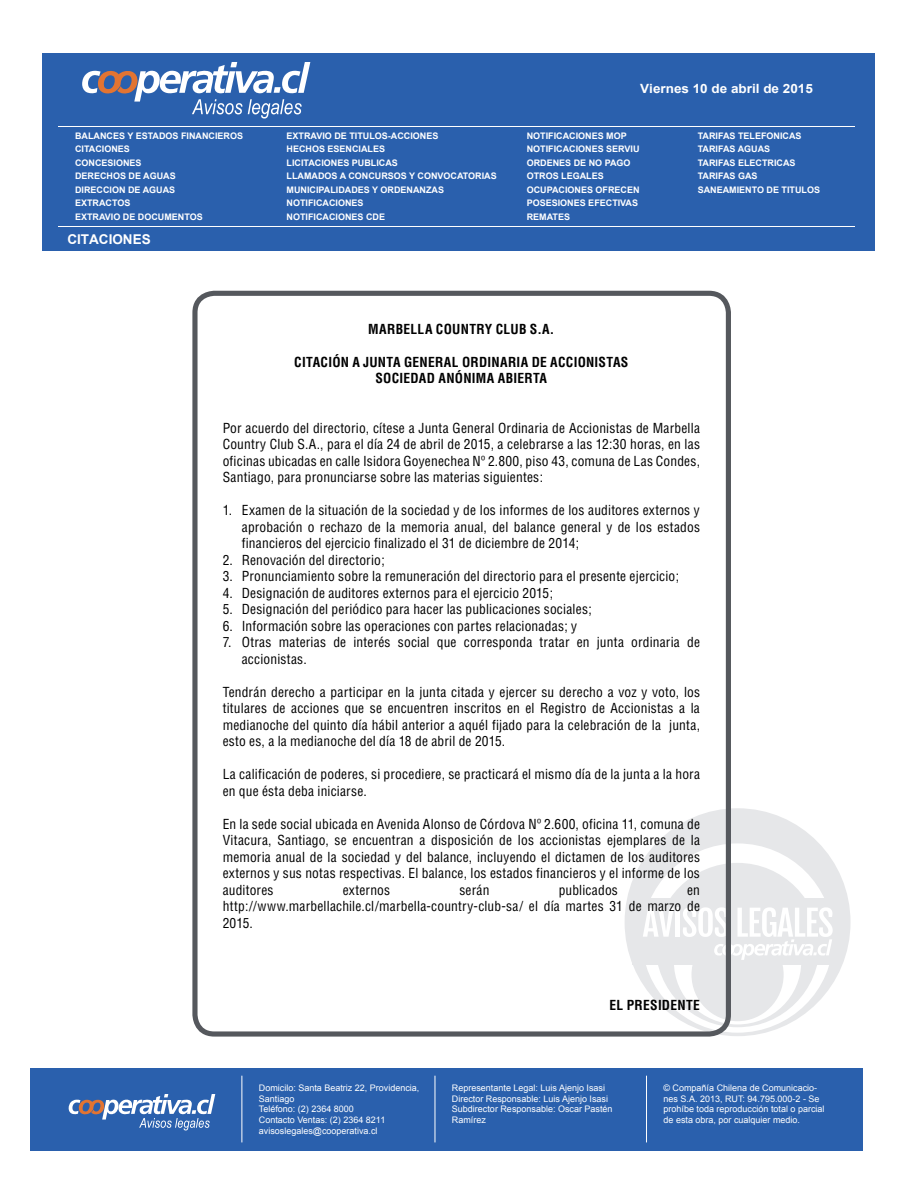
<style>
.page{position:relative;width:918px;height:1188px;background:#fff}
.page>*{position:absolute;margin:0;border:0;box-sizing:border-box;transform-origin:0 0}
.t1{font:condensed 13.5px/16.5px "Helvetica";letter-spacing:.015em;color:#000;text-align:justify}
.t2{font:700 condensed 13.5px/16.5px "Helvetica";letter-spacing:.02em;color:#000;text-align:center}
.t3{font:700 13.5px "Arial";color:#fff}
.t4{font:700 12.75px "Arial";color:#fff;scale:1.06 1}
.t5{font:700 9px/13.5px "Arial";color:#fff}
.t6{font:9px/10.8px "Arial";color:#fff}
</style>
<div class="page">
<div style="left:42px;top:54px;width:833px;height:197px;background:#2a60ad"></div>
<div style="left:30px;top:1068px;width:833px;height:83px;background:#2a60ad"></div>
<hr style="left:435px;top:1076px;width:1px;height:66px;background:#fff">
<hr style="left:646px;top:1076px;width:1px;height:66px;background:#fff">
<hr style="left:242px;top:1076px;width:1px;height:66px;background:#fff">
<svg style="left:69px;top:1094px;width:146px;height:36px"></svg>
<svg style="left:625px;top:808px;width:226px;height:228px"></svg>
<div style="left:642px;top:843px;width:191px;height:190px;background:#fff;border-radius:50%"></div>
<div style="left:656px;top:863px;width:164px;height:164px;background:#e6e7e9;border-radius:50%"></div>
<div style="left:674px;top:899px;width:127px;height:126px;background:#fff;border-radius:50%"></div>
<div style="left:691px;top:928px;width:93px;height:93px;background:#e6e7e9;border-radius:50%"></div>
<div style="left:632px;top:898px;width:209px;height:66px;background:#e6e7e9"></div>
<svg style="left:643px;top:908px;width:31px;height:29px"></svg>
<hr style="left:676px;top:908px;width:4px;height:29px;background:#fff">
<svg style="left:683px;top:907px;width:150px;height:53px"></svg>
<svg style="left:82px;top:62px;width:228px;height:57px"></svg>
<hr style="left:58px;top:126px;width:797px;height:1px;background:#fff">
<hr style="left:58px;top:226px;width:797px;height:1px;background:#fff">
<div style="left:192px;top:291px;width:539px;height:746px;border:5px solid #55585d;border-radius:19px"></div>
<p class="t4" style="left:640px;top:80px;width:164px">Viernes 10 de abril de 2015</p>
<p class="t5" style="left:75px;top:129px;width:170px">BALANCES Y ESTADOS FINANCIEROS<br>CITACIONES<br>CONCESIONES<br>DERECHOS DE AGUAS<br>DIRECCION DE AGUAS<br>EXTRACTOS<br>EXTRAVIO DE DOCUMENTOS</p>
<p class="t5" style="left:287px;top:129px;width:212px">EXTRAVIO DE TITULOS-ACCIONES<br>HECHOS ESENCIALES<br>LICITACIONES PUBLICAS<br>LLAMADOS A CONCURSOS Y CONVOCATORIAS<br>MUNICIPALIDADES Y ORDENANZAS<br>NOTIFICACIONES<br>NOTIFICACIONES CDE</p>
<p class="t5" style="left:527px;top:129px;width:114px">NOTIFICACIONES MOP<br>NOTIFICACIONES SERVIU<br>ORDENES DE NO PAGO<br>OTROS LEGALES<br>OCUPACIONES OFRECEN<br>POSESIONES EFECTIVAS<br>REMATES</p>
<p class="t5" style="left:698px;top:129px;width:124px">TARIFAS TELEFONICAS<br>TARIFAS AGUAS<br>TARIFAS ELECTRICAS<br>TARIFAS GAS<br>SANEAMIENTO DE TITULOS</p>
<p class="t3" style="left:67px;top:230px;width:85px">CITACIONES</p>
<p class="t2" style="left:368px;top:321px;width:188px">MARBELLA COUNTRY CLUB S.A.</p>
<p class="t2" style="left:294px;top:354px;width:336px">CITACIÓN A JUNTA GENERAL ORDINARIA DE ACCIONISTAS<br>SOCIEDAD ANÓNIMA ABIERTA</p>
<p class="t1" style="left:223px;top:420px;width:479px">Por acuerdo del directorio, cítese a Junta General Ordinaria de Accionistas de Marbella Country Club S.A., para el día 24 de abril de 2015, a celebrarse a las 12:30 horas, en las oficinas ubicadas en calle Isidora Goyenechea Nº 2.800, piso 43, comuna de Las Condes, Santiago, para pronunciarse sobre las materias siguientes:</p>
<p class="t1" style="left:242px;top:502px;width:460px;text-indent:-19px">1. Examen de la situación de la sociedad y de los informes de los auditores externos y aprobación o rechazo de la memoria anual, del balance general y de los estados financieros del ejercicio finalizado el 31 de diciembre de 2014;</p>
<p class="t1" style="left:223px;top:552px;width:164px">2. Renovación del directorio;</p>
<p class="t1" style="left:223px;top:568px;width:458px">3. Pronunciamiento sobre la remuneración del directorio para el presente ejercicio;</p>
<p class="t1" style="left:223px;top:585px;width:332px">4. Designación de auditores externos para el ejercicio 2015;</p>
<p class="t1" style="left:223px;top:601px;width:371px">5. Designación del periódico para hacer las publicaciones sociales;</p>
<p class="t1" style="left:223px;top:618px;width:356px">6. Información sobre las operaciones con partes relacionadas; y</p>
<p class="t1" style="left:242px;top:634px;width:460px;text-indent:-19px">7. Otras materias de interés social que corresponda tratar en junta ordinaria de accionistas.</p>
<p class="t1" style="left:223px;top:684px;width:479px">Tendrán derecho a participar en la junta citada y ejercer su derecho a voz y voto, los titulares de acciones que se encuentren inscritos en el Registro de Accionistas a la medianoche del quinto día hábil anterior a aquél fijado para la celebración de la junta, esto es, a la medianoche del día 18 de abril de 2015.</p>
<p class="t1" style="left:223px;top:766px;width:479px">La calificación de poderes, si procediere, se practicará el mismo día de la junta a la hora en que ésta deba iniciarse.</p>
<p class="t1" style="left:223px;top:815px;width:479px">En la sede social ubicada en Avenida Alonso de Córdova Nº 2.600, oficina 11, comuna de Vitacura, Santiago, se encuentran a disposición de los accionistas ejemplares de la memoria anual de la sociedad y del balance, incluyendo el dictamen de los auditores externos y sus notas respectivas. El balance, los estados financieros y el informe de los auditores</p>
<p class="t1" style="left:343px;top:881px;width:49px">externos</p>
<p class="t1" style="left:459px;top:881px;width:32px">serán</p>
<p class="t1" style="left:559px;top:881px;width:61px">publicados</p>
<p class="t1" style="left:223px;top:881px;width:479px;text-indent:464px">en http://www.marbellachile.cl/marbella-country-club-sa/ el día martes 31 de marzo de 2015.</p>
<p class="t2" style="left:610px;top:997px;width:92px">EL PRESIDENTE</p>
<p class="t6" style="left:259px;top:1082px;width:162px">Domicilo: Santa Beatriz 22, Providencia,<br>Santiago<br>Teléfono: (2) 2364 8000<br>Contacto Ventas: (2) 2364 8211 avisoslegales@cooperativa.cl</p>
<p class="t6" style="left:452px;top:1082px;width:162px">Representante Legal: Luis Ajenjo Isasi<br>Director Responsable: Luis Ajenjo Isasi<br>Subdirector Responsable: Oscar Pastén<br>Ramírez</p>
<p class="t6" style="left:664px;top:1082px;width:163px">© Compañía Chilena de Comunicacio&shy;nes S.A. 2013, RUT: 94.795.000-2 - Se prohíbe toda reproducción total o parcial de esta obra, por cualquier medio.</p>
</div>
